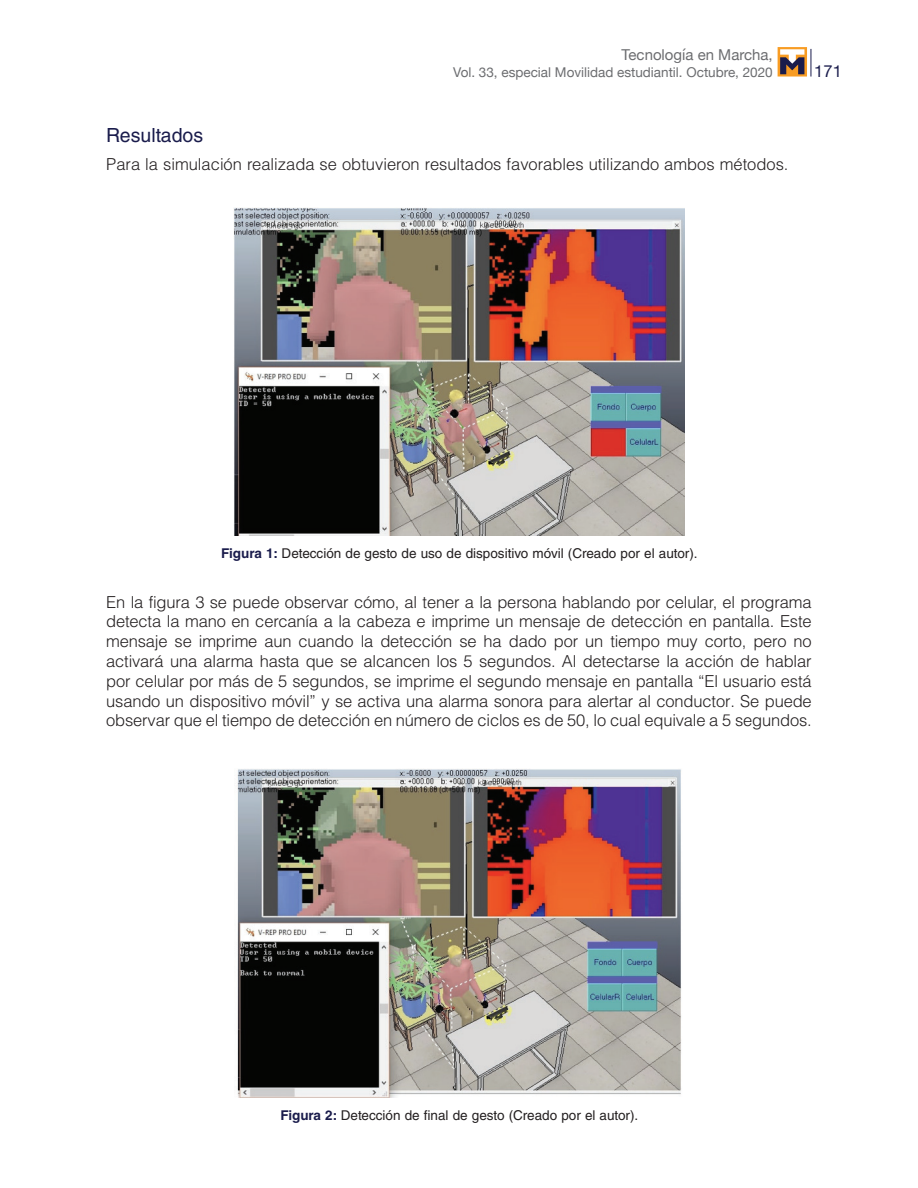
<style>
.page{position:relative;width:918px;height:1188px;background:#fff}
.page>*{position:absolute;margin:0;border:0;box-sizing:border-box;transform-origin:0 0}
.t1{font:19.5px "Helvetica LT Std";color:#1a1c4c}
.t2{font:300 16.5px/19.8px "Helvetica LT Std";color:#231f20;text-align:justify}
.t3{font:16.5px "Helvetica Neue";color:#1a1c4c}
.t4{font:15px "Helvetica Neue";color:#6c6d70}
.t5{font:13.5px "Helvetica LT Std";color:#231f20}
.t6{font:13.5px "Helvetica Neue";color:#6c6d70}
.s1{font-weight:700;color:#1a1c4c}
</style>
<div class="page">
<svg style="left:811px;top:49px;width:1px;height:28px"></svg>
<svg style="left:778px;top:47px;width:29px;height:30px"></svg>
<svg style="left:780px;top:49px;width:24px;height:25px"></svg>
<img style="left:234px;top:207px;width:450px;height:329px">
<img style="left:237px;top:769px;width:444px;height:329px">
<p class="t4" style="left:622px;top:44px;width:153px">Tecnología en Marcha,</p>
<p class="t6" style="left:453px;top:62px;width:321px">Vol. 33, especial Movilidad estudiantil. Octubre, 2020</p>
<p class="t1" style="left:106px;top:123px;width:98px">Resultados</p>
<p class="t2" style="left:106px;top:154px;width:684px">Para la simulación realizada se obtuvieron resultados favorables utilizando ambos métodos.</p>
<p class="t3" style="left:814px;top:59px;width:29px">171</p>
<p class="t5" style="left:221px;top:545px;width:478px"><span class="s1">Figura 1:</span> Detección de gesto de uso de dispositivo móvil (Creado por el autor).</p>
<p class="t2" style="left:106px;top:592px;width:707px">En la figura 3 se puede observar cómo, al tener a la persona hablando por celular, el programa detecta la mano en cercanía a la cabeza e imprime un mensaje de detección en pantalla. Este mensaje se imprime aun cuando la detección se ha dado por un tiempo muy corto, pero no activará una alarma hasta que se alcancen los 5 segundos. Al detectarse la acción de hablar por celular por más de 5 segundos, se imprime el segundo mensaje en pantalla “El usuario está usando un dispositivo móvil” y se activa una alarma sonora para alertar al conductor. Se puede observar que el tiempo de detección en número de ciclos es de 50, lo cual equivale a 5 segundos.</p>
<p class="t5" style="left:280px;top:1107px;width:359px"><span class="s1">Figura 2:</span> Detección de final de gesto (Creado por el autor).</p>
</div>
